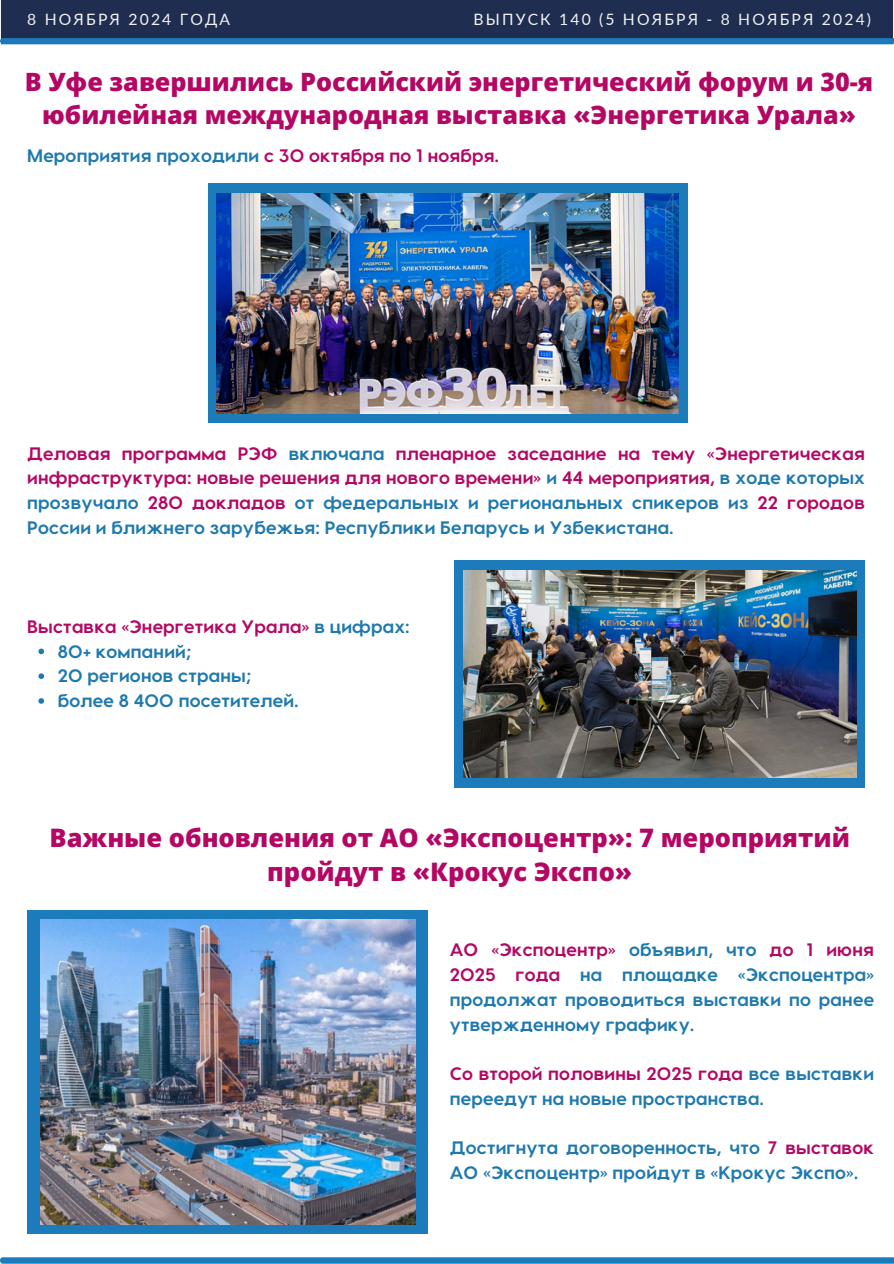
<style>
.page{position:relative;width:894px;height:1264px;background:#fff}
.page>*{position:absolute;margin:0;border:0;box-sizing:border-box;transform-origin:0 0}
.t1{font:800 25.5px/33.8px "Open Sans";color:#b40764;text-align:center}
.t2{font:800 25.2px/33.8px "Open Sans";color:#b40764;text-align:center}
.t3{font:700 18px/24.8px "Visby CF";letter-spacing:.015em;color:#1e79ae}
.t4{font:700 18px/24.8px "Visby CF";letter-spacing:.015em;color:#b40764;text-align:justify}
.t5{font:15.6px "Lato";letter-spacing:.14em;color:#f2f2f2}
.s1{color:#b40764}
.s2{color:#1e79ae}
</style>
<div class="page">
<div style="left:0;top:0;width:893px;height:45px;background:#1e2d50"></div>
<img style="left:0;top:1257px;width:893px;height:6px">
<img style="left:0;top:38px;width:893px;height:6px">
<svg style="left:38px;top:648px;width:6px;height:6px"></svg>
<svg style="left:38px;top:673px;width:6px;height:6px"></svg>
<svg style="left:38px;top:698px;width:6px;height:5px"></svg>
<div style="left:208px;top:183px;width:479px;height:240px;background:#1b7bbb"></div>
<div style="left:454px;top:561px;width:410px;height:227px;background:#1b7bbb"></div>
<img style="left:216px;top:193px;width:462px;height:220px">
<img style="left:463px;top:570px;width:393px;height:207px">
<div style="left:27px;top:910px;width:401px;height:324px;background:#1b7bbb"></div>
<img style="left:40px;top:919px;width:375px;height:305px">
<p class="t5" style="left:27px;top:10px;width:204px">8 НОЯБРЯ 2024 ГОДА</p>
<h1 class="t5" style="left:473px;top:10px;width:399px">ВЫПУСК 140 (5 НОЯБРЯ - 8 НОЯБРЯ 2024)</h1>
<p class="t2" style="left:25px;top:64px;width:849px">В Уфе завершились Российский энергетический форум и 30-я юбилейная международная выставка «Энергетика Урала»</p>
<p class="t3" style="left:27px;top:143px;width:473px">Мероприятия проходили <span class="s1">с 30 октября по 1 ноября.</span></p>
<h1 class="t4" style="left:27px;top:440px;width:838px">Деловая программа РЭФ <span class="s2">включала</span> пленарное заседание на тему «Энергетическая инфраструктура: новые решения для нового времени» <span class="s2">и</span> 44 мероприятия, <span class="s2">в ходе которых прозвучало</span> 280 докладов <span class="s2">от федеральных и региональных спикеров из</span> 22 городов <span class="s2">России и ближнего зарубежья: Республики Беларусь и Узбекистана.</span></h1>
<h2 class="t4" style="left:27px;top:613px;width:384px">Выставка «Энергетика Урала» <span class="s2">в цифрах:</span></h2>
<h2 class="t3" style="left:58px;top:638px;width:135px">80+ компаний;</h2>
<h2 class="t3" style="left:58px;top:662px;width:194px">20 регионов страны;</h2>
<p class="t3" style="left:58px;top:687px;width:242px">более 8 400 посетителей.</p>
<h2 class="t1" style="left:49px;top:820px;width:801px">Важные обновления от АО «Экспоцентр»: 7 мероприятий пройдут в «Крокус Экспо»</h2>
<h2 class="t3" style="left:449px;top:936px;width:425px;text-align:justify"><span class="s1">АО «Экспоцентр»</span> объявил, что <span class="s1">до 1 июня 2025 года</span> на площадке «Экспоцентра» продолжат проводиться выставки по ранее утвержденному графику.</h2>
<h2 class="t3" style="left:449px;top:1060px;width:425px"><span class="s1">Со второй половины 2025 года</span> все выставки переедут на новые пространства.</h2>
<p class="t3" style="left:449px;top:1134px;width:425px">Достигнута договоренность, что <span class="s1">7 выставок<br></span>АО «Экспоцентр» пройдут в «Крокус Экспо».</p>
</div>
